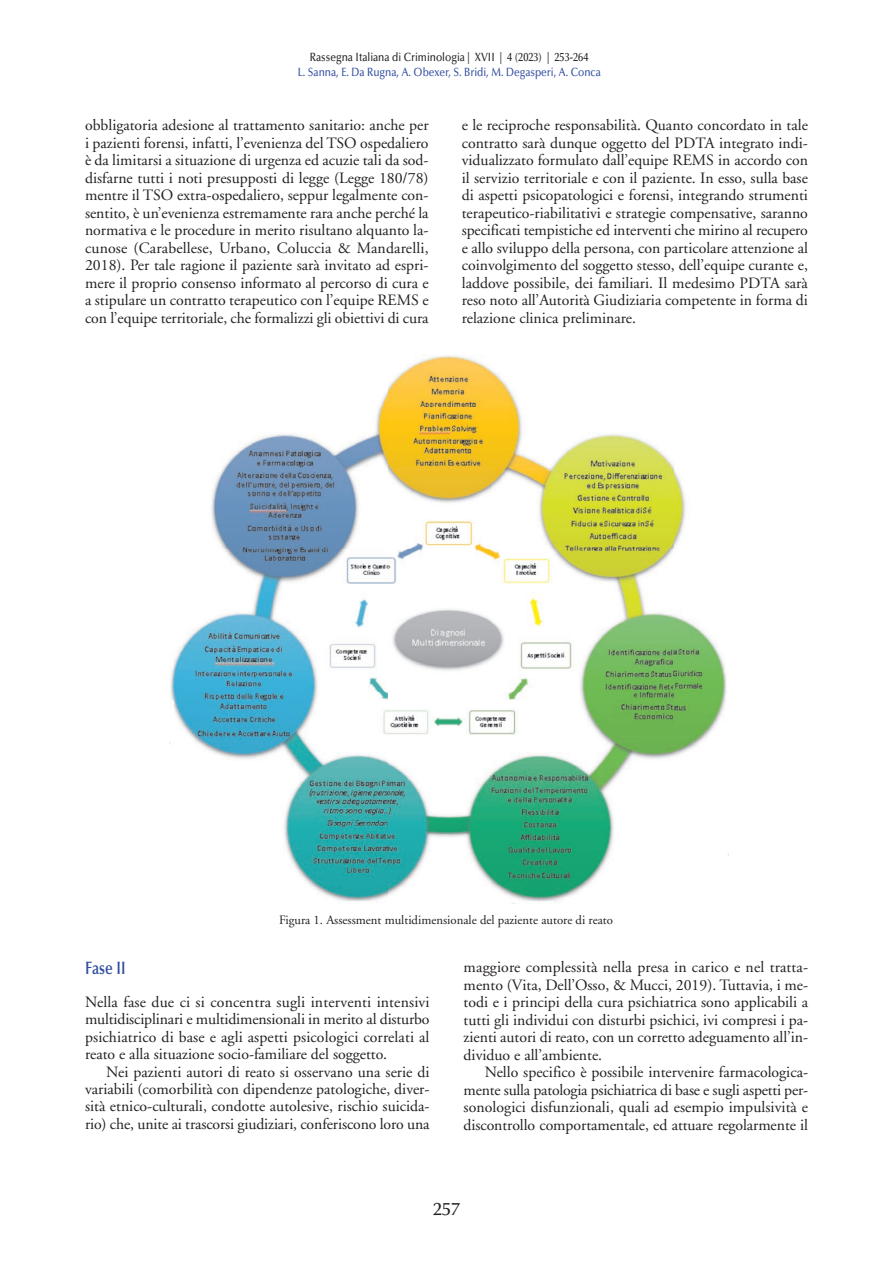
<style>
.page{position:relative;width:893px;height:1263px;background:#fff}
.page>*{position:absolute;margin:0;border:0;box-sizing:border-box;transform-origin:0 0}
.t1{font:600 18px "Optima";color:#324ea1;scale:.8 1}
.t2{font:500 18px "Optima";color:#231f20}
.t3{font:15.75px/17.5px "Adobe Garamond";letter-spacing:-.005em;color:#231f20;text-align:justify}
.t4{font:12.75px "Adobe Garamond";color:#231f20}
.t5{font:500 12px "Optima";color:#324ea1;scale:.85 1}
.t6{font:500 12px "Optima";color:#231f20;scale:.85 1}
</style>
<div class="page">
<img style="left:169px;top:355px;width:558px;height:547px">
<p class="t6" style="left:310px;top:52px;width:329px">Rassegna Italiana di Criminologia | XVII | 4 (2023) | 253-264</p>
<p class="t5" style="left:298px;top:67px;width:358px">L. Sanna, E. Da Rugna, A. Obexer, S. Bridi, M. Degasperi, A. Conca</p>
<p class="t3" style="left:85px;top:117px;width:345px">obbligatoria adesione al trattamento sanitario: anche per i pazienti forensi, infatti, l’evenienza del TSO ospedaliero è da limitarsi a situazione di urgenza ed acuzie tali da sod&shy;disfarne tutti i noti presupposti di legge (Legge 180/78) mentre il TSO extra-ospedaliero, seppur legalmente con&shy;sentito, è un’evenienza estremamente rara anche perché la normativa e le procedure in merito risultano alquanto la&shy;cunose (Carabellese, Urbano, Coluccia &amp; Mandarelli, 2018). Per tale ragione il paziente sarà invitato ad espri&shy;mere il proprio consenso informato al percorso di cura e a stipulare un contratto terapeutico con l’equipe REMS e con l’equipe territoriale, che formalizzi gli obiettivi di cura</p>
<p class="t3" style="left:462px;top:117px;width:348px">e le reciproche responsabilità. Quanto concordato in tale contratto sarà dunque oggetto del PDTA integrato indi&shy;vidualizzato formulato dall’equipe REMS in accordo con il servizio territoriale e con il paziente. In esso, sulla base di aspetti psicopatologici e forensi, integrando strumenti terapeutico-riabilitativi e strategie compensative, saranno specificati tempistiche ed interventi che mirino al recupero e allo sviluppo della persona, con particolare attenzione al coinvolgimento del soggetto stesso, dell’equipe curante e, laddove possibile, dei familiari. Il medesimo PDTA sarà reso noto all’Autorità Giudiziaria competente in forma di relazione clinica preliminare.</p>
<p class="t4" style="left:279px;top:913px;width:335px">Figura 1. Assessment multidimensionale del paziente autore di reato</p>
<p class="t1" style="left:85px;top:961px;width:52px">Fase II</p>
<p class="t3" style="left:85px;top:993px;width:346px">Nella fase due ci si concentra sugli interventi intensivi multidisciplinari e multidimensionali in merito al disturbo psichiatrico di base e agli aspetti psicologici correlati al reato e alla situazione socio-familiare del soggetto.</p>
<p class="t3" style="left:85px;top:1063px;width:346px;text-indent:21px">Nei pazienti autori di reato si osservano una serie di variabili (comorbilità con dipendenze patologiche, diver&shy;sità etnico-culturali, condotte autolesive, rischio suicida&shy;rio) che, unite ai trascorsi giudiziari, conferiscono loro una</p>
<p class="t3" style="left:464px;top:959px;width:346px">maggiore complessità nella presa in carico e nel tratta&shy;mento (Vita, Dell’Osso, &amp; Mucci, 2019). Tuttavia, i me&shy;todi e i principi della cura psichiatrica sono applicabili a tutti gli individui con disturbi psichici, ivi compresi i pa&shy;zienti autori di reato, con un corretto adeguamento all’in&shy;dividuo e all’ambiente.</p>
<p class="t3" style="left:464px;top:1064px;width:346px;text-indent:21px">Nello specifico è possibile intervenire farmacologica&shy;mente sulla patologia psichiatrica di base e sugli aspetti per&shy;sonologici disfunzionali, quali ad esempio impulsività e discontrollo comportamentale, ed attuare regolarmente il</p>
<p class="t2" style="left:433px;top:1201px;width:28px">257</p>
</div>
